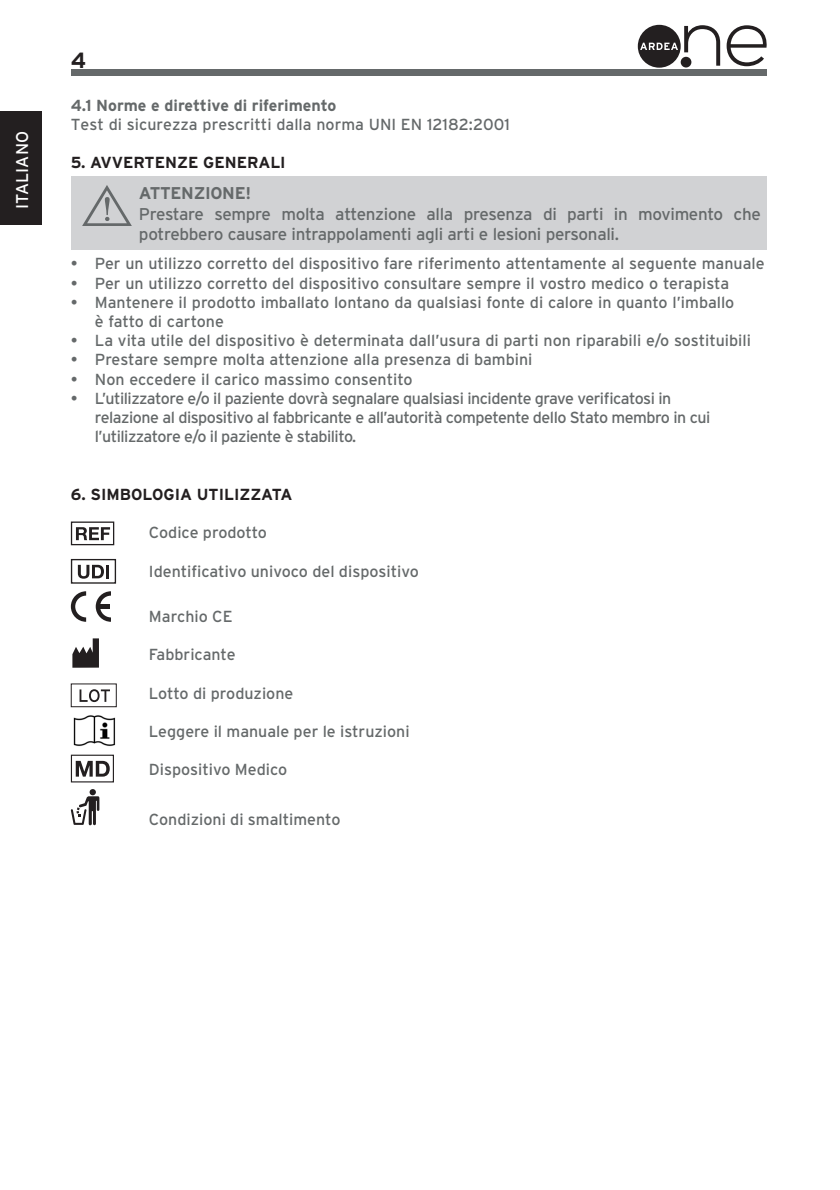
<style>
.page{position:relative;width:840px;height:1190px;background:#fff}
.page>*{position:absolute;margin:0;border:0;box-sizing:border-box;transform-origin:0 0}
.t1{font:700 22px "Interstate";color:#231f20}
.t2{font:17px/20.4px "Interstate";letter-spacing:-.02em;color:#65696a}
.t3{font:700 17px "Interstate";letter-spacing:-.02em;color:#65696a}
.t4{font:17px "Interstate";letter-spacing:.005em;color:#fff}
.t5{font:16px/19.2px "Interstate";color:#65696a}
.t6{font:16px/19.2px "Interstate";letter-spacing:-.03em;color:#65696a}
.t7{font:700 16px "Interstate";color:#231f20}
.t8{font:700 16px "Interstate";color:#65696a}
</style>
<div class="page">
<div style="left:71px;top:69px;width:695px;height:7px;background:#65696a"></div>
<div style="left:0;top:111px;width:42px;height:113px;background:#231f20"></div>
<svg style="left:684px;top:25px;width:35px;height:41px"></svg>
<svg style="left:726px;top:25px;width:41px;height:41px"></svg>
<div style="left:637px;top:25px;width:43px;height:43px;background:#231f20;border-radius:50%"></div>
<div style="left:680px;top:57px;width:11px;height:11px;background:#231f20;border-radius:50%"></div>
<svg style="left:640px;top:43px;width:37px;height:7px"></svg>
<div style="left:71px;top:176px;width:695px;height:74px;background:#d1d2d4"></div>
<svg style="left:82px;top:185px;width:50px;height:41px"></svg>
<svg style="left:76px;top:527px;width:34px;height:13px"></svg>
<div style="left:71px;top:522px;width:43px;height:23px;border:1px solid #231f20"></div>
<svg style="left:78px;top:565px;width:31px;height:14px"></svg>
<div style="left:71px;top:559px;width:45px;height:25px;border:1px solid #231f20"></div>
<svg style="left:71px;top:591px;width:15px;height:31px"></svg>
<svg style="left:96px;top:591px;width:15px;height:31px"></svg>
<svg style="left:72px;top:638px;width:27px;height:30px"></svg>
<div style="left:71px;top:684px;width:46px;height:23px;border:1px solid #231f20"></div>
<svg style="left:79px;top:689px;width:31px;height:13px"></svg>
<img style="left:73px;top:715px;width:43px;height:31px">
<svg style="left:76px;top:761px;width:34px;height:16px"></svg>
<div style="left:71px;top:755px;width:43px;height:27px;border:1px solid #231f20"></div>
<div style="left:89px;top:789px;width:7px;height:6px;background:#231f20;border-radius:50%"></div>
<svg style="left:71px;top:796px;width:28px;height:29px"></svg>
<p class="t4" style="left:13px;top:209px;width:79px;rotate:-90deg">ITALIANO</p>
<h1 class="t1" style="left:71px;top:48px;width:17px">4</h1>
<p class="t8" style="left:71px;top:96px;width:267px">4.1 Norme e direttive di riferimento</p>
<p class="t5" style="left:71px;top:115px;width:440px">Test di sicurezza prescritti dalla norma UNI EN 12182:2001</p>
<p class="t7" style="left:71px;top:154px;width:216px">5. AVVERTENZE GENERALI</p>
<p class="t3" style="left:139px;top:184px;width:114px">ATTENZIONE!</p>
<p class="t2" style="left:139px;top:203px;width:623px">Prestare sempre molta attenzione alla presenza di parti in movimento che potrebbero causare intrappolamenti agli arti e lesioni personali.</p>
<p class="t5" style="left:71px;top:254px;width:695px">• Per un utilizzo corretto del dispositivo fare riferimento attentamente al seguente manuale</p>
<p class="t5" style="left:71px;top:273px;width:659px">• Per un utilizzo corretto del dispositivo consultare sempre il vostro medico o terapista</p>
<p class="t5" style="left:95px;top:292px;width:640px;text-indent:-24px">• Mantenere il prodotto imballato lontano da qualsiasi fonte di calore in quanto l’imballo è fatto di cartone</p>
<p class="t5" style="left:71px;top:331px;width:681px">• La vita utile del dispositivo è determinata dall’usura di parti non riparabili e/o sostituibili</p>
<p class="t5" style="left:71px;top:350px;width:463px">• Prestare sempre molta attenzione alla presenza di bambini</p>
<p class="t5" style="left:71px;top:369px;width:343px">• Non eccedere il carico massimo consentito</p>
<p class="t6" style="left:95px;top:388px;width:616px;text-indent:-24px">• L’utilizzatore e/o il paziente dovrà segnalare qualsiasi incidente grave verificatosi in relazione al dispositivo al fabbricante e all’autorità competente dello Stato membro in cui l’utilizzatore e/o il paziente è stabilito.</p>
<p class="t7" style="left:71px;top:485px;width:223px">6. SIMBOLOGIA UTILIZZATA</p>
<p class="t5" style="left:149px;top:523px;width:120px">Codice prodotto</p>
<p class="t5" style="left:149px;top:561px;width:271px">Identificativo univoco del dispositivo</p>
<p class="t5" style="left:149px;top:606px;width:85px">Marchio CE</p>
<p class="t5" style="left:149px;top:645px;width:88px">Fabbricante</p>
<p class="t5" style="left:149px;top:683px;width:146px">Lotto di produzione</p>
<p class="t5" style="left:149px;top:722px;width:262px">Leggere il manuale per le istruzioni</p>
<p class="t5" style="left:149px;top:760px;width:140px">Dispositivo Medico</p>
<p class="t5" style="left:149px;top:809px;width:193px">Condizioni di smaltimento</p>
</div>
